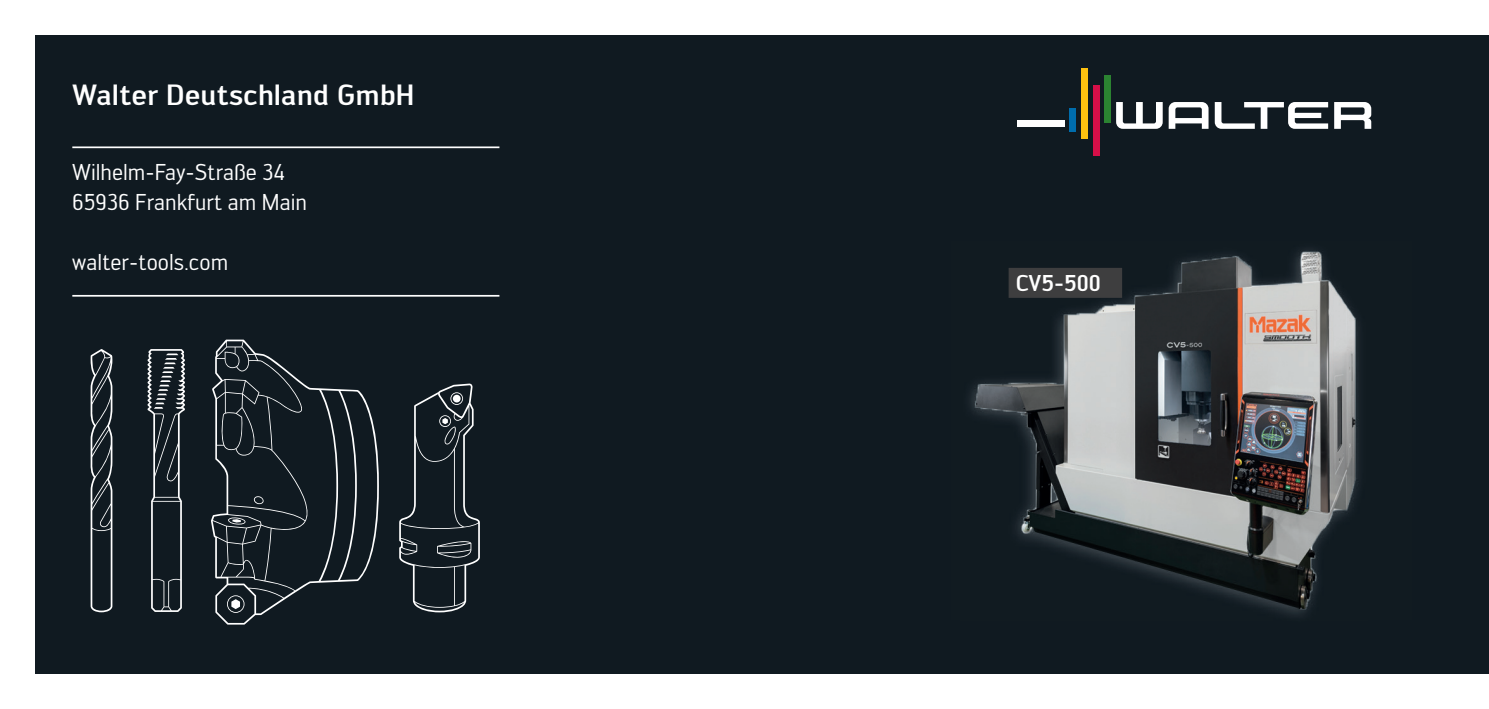
<style>
.page{position:relative;width:1489px;height:709px;background:#fff}
.page>*{position:absolute;margin:0;border:0;box-sizing:border-box;transform-origin:0 0}
.t1{font:500 28.75px "Walter PRO";color:#fff}
.t2{font:22.5px/30px "Walter PRO";color:#fff}
.t3{font:500 22.5px "Walter PRO";color:#fff}
</style>
<div class="page">
<div style="left:35px;top:35px;width:1453px;height:638px;background:#101a21"></div>
<svg style="left:91px;top:349px;width:21px;height:263px"></svg>
<svg style="left:147px;top:349px;width:38px;height:263px"></svg>
<svg style="left:211px;top:339px;width:168px;height:285px"></svg>
<svg style="left:399px;top:383px;width:81px;height:229px"></svg>
<hr style="left:72px;top:146px;width:427px;height:2px;background:#fff">
<hr style="left:72px;top:295px;width:427px;height:2px;background:#fff">
<div style="left:1080px;top:69px;width:7px;height:70px;background:#fec210"></div>
<div style="left:1092px;top:85px;width:7px;height:71px;background:#d60f48"></div>
<div style="left:1104px;top:75px;width:7px;height:47px;background:#2b8331"></div>
<div style="left:1017px;top:120px;width:47px;height:7px;background:#fff"></div>
<div style="left:1069px;top:109px;width:6px;height:23px;background:#006dad"></div>
<svg style="left:1116px;top:102px;width:46px;height:27px"></svg>
<svg style="left:1214px;top:102px;width:113px;height:27px"></svg>
<svg style="left:1334px;top:102px;width:37px;height:27px"></svg>
<svg style="left:1168px;top:102px;width:40px;height:27px"></svg>
<img style="left:969px;top:249px;width:390px;height:367px">
<div style="left:1008px;top:268px;width:114px;height:30px;background:#3e3e3f"></div>
<p class="t1" style="left:72px;top:77px;width:344px">Walter Deutschland GmbH</p>
<p class="t2" style="left:72px;top:157px;width:236px">Wilhelm-Fay-Straße 34<br>65936 Frankfurt am Main</p>
<p class="t2" style="left:72px;top:247px;width:157px">walter-tools.com</p>
<p class="t3" style="left:1015px;top:269px;width:87px">CV5-500</p>
</div>
